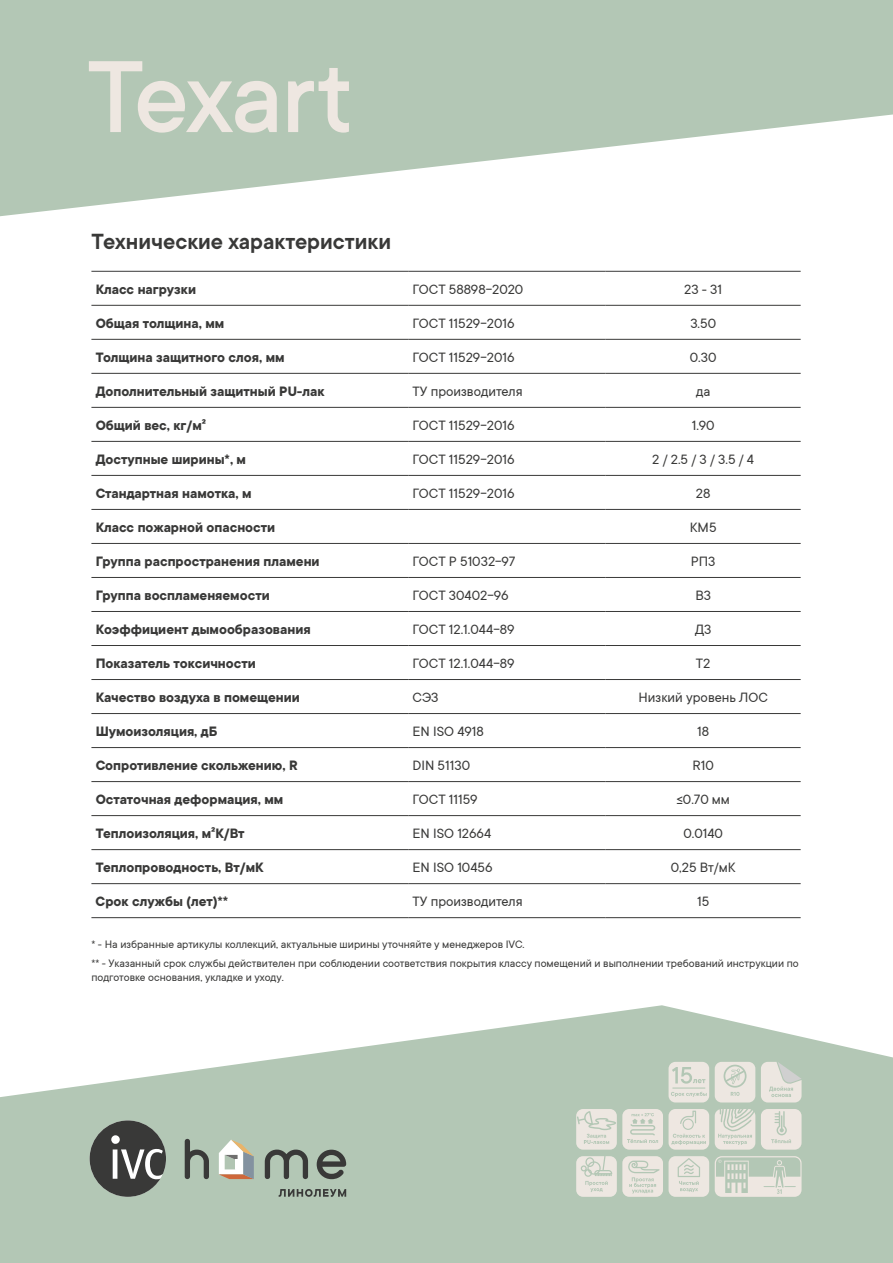
<style>
.page{position:relative;width:893px;height:1263px;background:#fff}
.page>*{position:absolute;margin:0;border:0;box-sizing:border-box;transform-origin:0 0}
.t1{font:500 112.5px "TT Commons";letter-spacing:-.025em;color:#eee7e1}
.t2{font:600 24px "TT Commons";color:#393938}
.t3{font:700 15px "TT Commons";color:#393938}
.t4{font:15px "TT Commons";color:#393938}
.t5{font:12px/19px "TT Commons";color:#393938}
</style>
<div class="page">
<svg style="left:0;top:1005px;width:893px;height:258px;fill:#b3c7b5"></svg>
<svg style="left:90px;top:1120px;width:76px;height:77px;background:#696d69"></svg>
<svg style="left:185px;top:1138px;width:24px;height:41px"></svg>
<svg style="left:265px;top:1149px;width:43px;height:30px"></svg>
<svg style="left:317px;top:1150px;width:29px;height:29px"></svg>
<svg style="left:219px;top:1139px;width:35px;height:40px"></svg>
<svg style="left:279px;top:1189px;width:67px;height:8px"></svg>
<svg style="left:0;top:0;width:893px;height:216px;fill:#b3c7b5"></svg>
<hr style="left:91px;top:271px;width:317px;height:1px;background:#393938">
<hr style="left:408px;top:271px;width:198px;height:1px;background:#393938">
<hr style="left:606px;top:271px;width:195px;height:1px;background:#393938">
<hr style="left:91px;top:305px;width:317px;height:1px;background:#393938">
<hr style="left:408px;top:305px;width:198px;height:1px;background:#393938">
<hr style="left:606px;top:305px;width:195px;height:1px;background:#393938">
<hr style="left:91px;top:339px;width:317px;height:1px;background:#393938">
<hr style="left:408px;top:339px;width:198px;height:1px;background:#393938">
<hr style="left:606px;top:339px;width:195px;height:1px;background:#393938">
<hr style="left:91px;top:373px;width:317px;height:1px;background:#393938">
<hr style="left:408px;top:373px;width:198px;height:1px;background:#393938">
<hr style="left:606px;top:373px;width:195px;height:1px;background:#393938">
<hr style="left:91px;top:407px;width:317px;height:1px;background:#393938">
<hr style="left:408px;top:407px;width:198px;height:1px;background:#393938">
<hr style="left:606px;top:407px;width:195px;height:1px;background:#393938">
<hr style="left:91px;top:441px;width:317px;height:1px;background:#393938">
<hr style="left:408px;top:441px;width:198px;height:1px;background:#393938">
<hr style="left:606px;top:441px;width:195px;height:1px;background:#393938">
<hr style="left:91px;top:475px;width:317px;height:1px;background:#393938">
<hr style="left:408px;top:475px;width:198px;height:1px;background:#393938">
<hr style="left:606px;top:475px;width:195px;height:1px;background:#393938">
<hr style="left:91px;top:509px;width:317px;height:1px;background:#393938">
<hr style="left:408px;top:509px;width:198px;height:1px;background:#393938">
<hr style="left:606px;top:509px;width:195px;height:1px;background:#393938">
<hr style="left:91px;top:543px;width:317px;height:1px;background:#393938">
<hr style="left:408px;top:543px;width:198px;height:1px;background:#393938">
<hr style="left:606px;top:543px;width:195px;height:1px;background:#393938">
<hr style="left:91px;top:577px;width:317px;height:1px;background:#393938">
<hr style="left:408px;top:577px;width:198px;height:1px;background:#393938">
<hr style="left:606px;top:577px;width:195px;height:1px;background:#393938">
<hr style="left:91px;top:611px;width:317px;height:1px;background:#393938">
<hr style="left:408px;top:611px;width:198px;height:1px;background:#393938">
<hr style="left:606px;top:611px;width:195px;height:1px;background:#393938">
<hr style="left:91px;top:645px;width:317px;height:1px;background:#393938">
<hr style="left:408px;top:645px;width:198px;height:1px;background:#393938">
<hr style="left:606px;top:645px;width:195px;height:1px;background:#393938">
<hr style="left:91px;top:679px;width:317px;height:1px;background:#393938">
<hr style="left:408px;top:679px;width:198px;height:1px;background:#393938">
<hr style="left:606px;top:679px;width:195px;height:1px;background:#393938">
<hr style="left:91px;top:713px;width:317px;height:1px;background:#393938">
<hr style="left:408px;top:713px;width:198px;height:1px;background:#393938">
<hr style="left:606px;top:713px;width:195px;height:1px;background:#393938">
<hr style="left:91px;top:747px;width:317px;height:1px;background:#393938">
<hr style="left:408px;top:747px;width:198px;height:1px;background:#393938">
<hr style="left:606px;top:747px;width:195px;height:1px;background:#393938">
<hr style="left:91px;top:781px;width:317px;height:1px;background:#393938">
<hr style="left:408px;top:781px;width:198px;height:1px;background:#393938">
<hr style="left:606px;top:781px;width:195px;height:1px;background:#393938">
<hr style="left:91px;top:815px;width:317px;height:1px;background:#393938">
<hr style="left:408px;top:815px;width:198px;height:1px;background:#393938">
<hr style="left:606px;top:815px;width:195px;height:1px;background:#393938">
<hr style="left:91px;top:849px;width:317px;height:1px;background:#393938">
<hr style="left:408px;top:849px;width:198px;height:1px;background:#393938">
<hr style="left:606px;top:849px;width:195px;height:1px;background:#393938">
<hr style="left:91px;top:883px;width:317px;height:1px;background:#393938">
<hr style="left:408px;top:883px;width:198px;height:1px;background:#393938">
<hr style="left:606px;top:883px;width:195px;height:1px;background:#393938">
<hr style="left:91px;top:917px;width:317px;height:1px;background:#393938">
<hr style="left:408px;top:917px;width:198px;height:1px;background:#393938">
<hr style="left:606px;top:917px;width:195px;height:1px;background:#393938">
<svg style="left:761px;top:1062px;width:40px;height:40px;background:#dcddd5"></svg>
<svg style="left:715px;top:1062px;width:40px;height:40px;background:#e4e2da"></svg>
<svg style="left:668px;top:1062px;width:41px;height:40px;background:#e1e0d8"></svg>
<svg style="left:715px;top:1109px;width:40px;height:41px;background:#deded5"></svg>
<svg style="left:761px;top:1109px;width:40px;height:41px;background:#e6e2db"></svg>
<svg style="left:576px;top:1109px;width:133px;height:41px;background:#dfdfd6"></svg>
<svg style="left:576px;top:1156px;width:133px;height:41px;background:#deded5"></svg>
<svg style="left:715px;top:1156px;width:86px;height:41px;background:#cfd6ca"></svg>
<h1 class="t1" style="left:87px;top:36px;width:268px">Texart</h1>
<h2 class="t2" style="left:91px;top:228px;width:301px">Технические характеристики</h2>
<p class="t3" style="left:96px;top:281px;width:102px">Класс нагрузки</p>
<p class="t4" style="left:412px;top:281px;width:112px">ГОСТ 58898-2020</p>
<p class="t4" style="left:684px;top:281px;width:40px">23 - 31</p>
<p class="t3" style="left:96px;top:315px;width:130px">Общая толщина, мм</p>
<p class="t4" style="left:412px;top:315px;width:103px">ГОСТ 11529-2016</p>
<p class="t4" style="left:690px;top:315px;width:27px">3.50</p>
<p class="t3" style="left:96px;top:349px;width:190px">Толщина защитного слоя, мм</p>
<p class="t4" style="left:412px;top:349px;width:103px">ГОСТ 11529-2016</p>
<p class="t4" style="left:690px;top:349px;width:28px">0.30</p>
<p class="t3" style="left:96px;top:383px;width:230px">Дополнительный защитный PU-лак</p>
<p class="t4" style="left:412px;top:383px;width:112px">ТУ производителя</p>
<p class="t4" style="left:696px;top:383px;width:16px">да</p>
<p class="t3" style="left:96px;top:417px;width:112px">Общий вес, кг/м²</p>
<p class="t4" style="left:412px;top:417px;width:103px">ГОСТ 11529-2016</p>
<p class="t4" style="left:692px;top:417px;width:25px">1.90</p>
<p class="t3" style="left:96px;top:451px;width:152px">Доступные ширины*, м</p>
<p class="t4" style="left:412px;top:451px;width:103px">ГОСТ 11529-2016</p>
<p class="t4" style="left:652px;top:451px;width:103px">2 / 2.5 / 3 / 3.5 / 4</p>
<p class="t3" style="left:96px;top:485px;width:157px">Стандартная намотка, м</p>
<p class="t4" style="left:412px;top:485px;width:103px">ГОСТ 11529-2016</p>
<p class="t4" style="left:696px;top:485px;width:16px">28</p>
<p class="t3" style="left:96px;top:519px;width:181px">Класс пожарной опасности</p>
<p class="t4" style="left:690px;top:519px;width:28px">КМ5</p>
<p class="t3" style="left:96px;top:553px;width:225px">Группа распространения пламени</p>
<p class="t4" style="left:412px;top:553px;width:105px">ГОСТ Р 51032-97</p>
<p class="t4" style="left:691px;top:553px;width:26px">РП3</p>
<p class="t3" style="left:96px;top:587px;width:176px">Группа воспламеняемости</p>
<p class="t4" style="left:412px;top:587px;width:98px">ГОСТ 30402-96</p>
<p class="t4" style="left:695px;top:587px;width:17px">В3</p>
<p class="t3" style="left:96px;top:621px;width:216px">Коэффициент дымообразования</p>
<p class="t4" style="left:412px;top:621px;width:104px">ГОСТ 12.1.044-89</p>
<p class="t4" style="left:695px;top:621px;width:18px">Д3</p>
<p class="t3" style="left:96px;top:655px;width:162px">Показатель токсичности</p>
<p class="t4" style="left:412px;top:655px;width:104px">ГОСТ 12.1.044-89</p>
<p class="t4" style="left:696px;top:655px;width:16px">Т2</p>
<p class="t3" style="left:96px;top:689px;width:206px">Качество воздуха в помещении</p>
<p class="t4" style="left:412px;top:689px;width:28px">СЭЗ</p>
<p class="t4" style="left:638px;top:689px;width:131px">Низкий уровень ЛОС</p>
<p class="t3" style="left:96px;top:723px;width:123px">Шумоизоляция, дБ</p>
<p class="t4" style="left:412px;top:723px;width:73px">EN ISO 4918</p>
<p class="t4" style="left:697px;top:723px;width:13px">18</p>
<p class="t3" style="left:96px;top:757px;width:203px">Сопротивление скольжению, R</p>
<p class="t4" style="left:412px;top:757px;width:59px">DIN 51130</p>
<p class="t4" style="left:692px;top:757px;width:23px">R10</p>
<p class="t3" style="left:96px;top:791px;width:189px">Остаточная деформация, мм</p>
<p class="t4" style="left:412px;top:791px;width:67px">ГОСТ 11159</p>
<p class="t4" style="left:676px;top:791px;width:55px">≤0.70 мм</p>
<p class="t3" style="left:96px;top:825px;width:150px">Теплоизоляция, м²K/Вт</p>
<p class="t4" style="left:412px;top:825px;width:80px">EN ISO 12664</p>
<p class="t4" style="left:683px;top:825px;width:41px">0.0140</p>
<p class="t3" style="left:96px;top:859px;width:169px">Теплопроводность, Вт/мК</p>
<p class="t4" style="left:412px;top:859px;width:82px">EN ISO 10456</p>
<p class="t4" style="left:671px;top:859px;width:66px">0,25 Вт/мК</p>
<p class="t3" style="left:96px;top:893px;width:134px">Срок службы (лет)**</p>
<p class="t4" style="left:412px;top:893px;width:112px">ТУ производителя</p>
<p class="t4" style="left:697px;top:893px;width:14px">15</p>
<p class="t5" style="left:91px;top:935px;width:709px">* - На избранные артикулы коллекций, актуальные ширины уточняйте у менеджеров IVC.<br>** - Указанный срок службы действителен при соблюдении соответствия покрытия классу помещений и выполнении требований инструкции по</p>
<p class="t5" style="left:91px;top:967px;width:194px">подготовке основания, укладке и уходу.</p>
</div>
